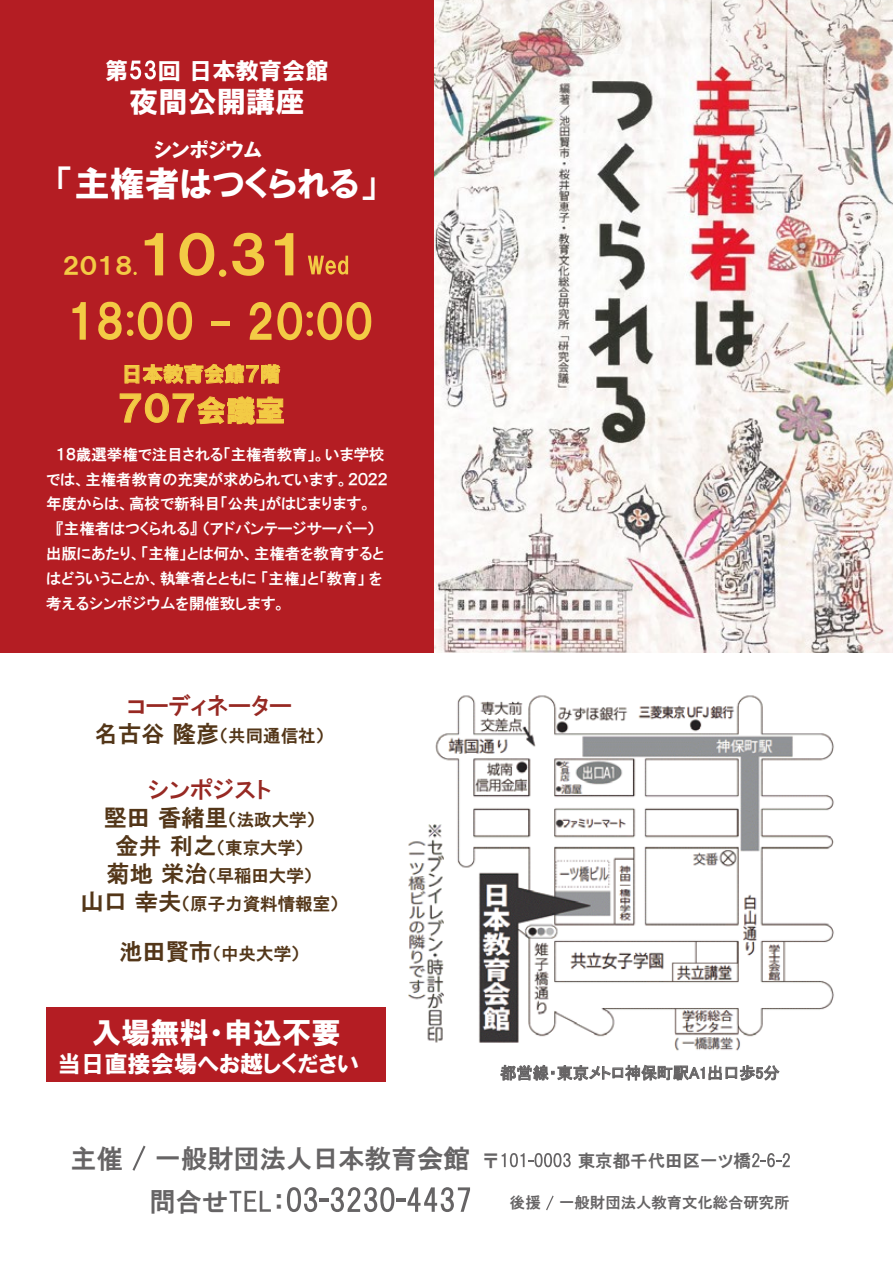
<style>
.page{position:relative;width:893px;height:1263px;background:#fff}
.page>*{position:absolute;margin:0;border:0;box-sizing:border-box;transform-origin:0 0}
.t1{font:52.5px "HGP Soei Kakugothic UB";color:#f3cb45}
.t2{font:35.1px "HGP Soei Kakugothic UB";color:#fff}
.t3{font:34.95px "HGP Soei Kakugothic UB";color:#f3cb45}
.t4{font:29.25px "HGP Soei Kakugothic UB";color:#fff}
.t5{font:26.25px "HGP Gothic E";color:#666465}
.t6{font:23.25px "HGP Soei Kakugothic UB";color:#fff}
.t7{font:23.25px "HGP Gothic E";color:#972923}
.t8{font:23.25px "HGP Soei Kakugothic UB";color:#f3cb45}
.t9{font:20.55px "HGP Soei Kakugothic UB";color:#f3cb45}
.t10{font:20.55px "HGP Soei Kakugothic UB";color:#fff}
.t11{font:17.55px/28px "HGP Gothic E";color:#533618;text-align:center}
.t12{font:17.55px "HGP Gothic E";color:#666465}
.t13{font:16.05px "MS P Gothic";color:#666465}
.t14{font:15.45px/24.8px "HGP Gothic E";color:#fff}
.t15{font:15.45px "HGP Gothic E";color:#666465}
.s1{font-size:29.25px}
.s2{font-size:23.25px}
.s3{color:#b41d23}
.s4{font-size:17.55px}
</style>
<div class="page">
<img style="left:434px;top:0;width:459px;height:653px">
<div style="left:0;top:0;width:434px;height:655px;background:#b41d23"></div>
<svg style="left:133px;top:272px;width:4px;height:3px"></svg>
<svg style="left:219px;top:269px;width:7px;height:8px"></svg>
<svg style="left:308px;top:256px;width:40px;height:19px"></svg>
<svg style="left:130px;top:60px;width:26px;height:20px"></svg>
<svg style="left:124px;top:364px;width:156px;height:20px"></svg>
<svg style="left:119px;top:393px;width:165px;height:32px"></svg>
<svg style="left:133px;top:1145px;width:13px;height:26px"></svg>
<svg style="left:502px;top:1153px;width:69px;height:14px"></svg>
<svg style="left:752px;top:1153px;width:38px;height:14px"></svg>
<svg style="left:72px;top:302px;width:120px;height:38px"></svg>
<div style="left:211px;top:321px;width:18px;height:5px;background:#f3cb45"></div>
<svg style="left:250px;top:302px;width:122px;height:38px"></svg>
<div style="left:47px;top:1007px;width:339px;height:75px;background:#b41d23"></div>
<img style="left:408px;top:695px;width:426px;height:356px">
<svg style="left:546px;top:1195px;width:8px;height:15px"></svg>
<svg style="left:500px;top:1065px;width:279px;height:15px"></svg>
<svg style="left:230px;top:1191px;width:41px;height:21px"></svg>
<svg style="left:287px;top:1187px;width:183px;height:25px"></svg>
<div style="left:0;top:653px;width:893px;height:21px;background:#fff"></div>
<h3 class="t6" style="left:105px;top:59px;width:25px">第</h3>
<h3 class="t6" style="left:158px;top:59px;width:172px">回日本教育会館</h3>
<h3 class="t4" style="left:129px;top:87px;width:177px">夜間公開講座</h3>
<h3 class="t10" style="left:154px;top:139px;width:109px">シンポジウム</h3>
<h2 class="t2" style="left:57px;top:166px;width:321px">「主権者はつくられる」</h2>
<h3 class="t8" style="left:62px;top:254px;width:72px">２０１８</h3>
<h1 class="t1" style="left:138px;top:228px;width:171px">１０３１</h1>
<h3 class="t9" style="left:122px;top:364px;width:160px">日本教育会館７階</h3>
<h3 class="t3" style="left:117px;top:391px;width:169px">７０７<span class="s1">会議室</span></h3>
<p class="t14" style="left:46px;top:442px;width:343px;text-indent:10px">１８歳選挙権で注目される「主権者教育」。いま学校では、主権者教育の充実が求められています。２０２２年度からは、高校で新科目「公共」がはじまります。</p>
<p class="t14" style="left:46px;top:516px;width:340px;text-indent:10px">『主権者はつくられる』（アドバンテージサーバー）出版にあたり、「主権」とは何か、主権者を教育するとはどういうことか、執筆者とともに「主権」と「教育」を考えるシンポジウムを開催致します。</p>
<h3 class="t7" style="left:128px;top:694px;width:166px">コーディネーター</h3>
<p class="t11" style="left:95px;top:722px;width:231px"><span class="s2">名古谷隆彦</span>（共同通信社）</p>
<h3 class="t7" style="left:148px;top:778px;width:125px">シンポジスト</h3>
<p class="t11" style="left:80px;top:806px;width:260px"><span class="s2">堅田香緒里</span>（法政大学）<br><span class="s2">金井利之</span>（東京大学）<br><span class="s2">菊地栄治</span>（早稲田大学）<br><span class="s2">山口幸夫</span>（原子力資料情報室）</p>
<p class="t11" style="left:119px;top:939px;width:182px"><span class="s2">池田賢市</span>（中央大学）</p>
<h3 class="t4" style="left:92px;top:1018px;width:250px">入場無料・申込不要</h3>
<h3 class="t6" style="left:58px;top:1052px;width:319px">当日直接会場へお越しください<span class="s3">。</span></h3>
<p class="t13" style="left:500px;top:1065px;width:281px">都営線・東京メトロ神保町駅A1出口歩5分</p>
<h3 class="t5" style="left:71px;top:1145px;width:431px">主催 一般財団法人日本教育会館 <span class="s4">〒</span></h3>
<p class="t12" style="left:578px;top:1152px;width:175px">東京都千代田区一ツ橋</p>
<h3 class="t5" style="left:150px;top:1189px;width:80px">問合せ</h3>
<h3 class="t5" style="left:273px;top:1189px;width:15px">：</h3>
<p class="t15" style="left:510px;top:1195px;width:281px">後援 一般財団法人教育文化総合研究所</p>
</div>
